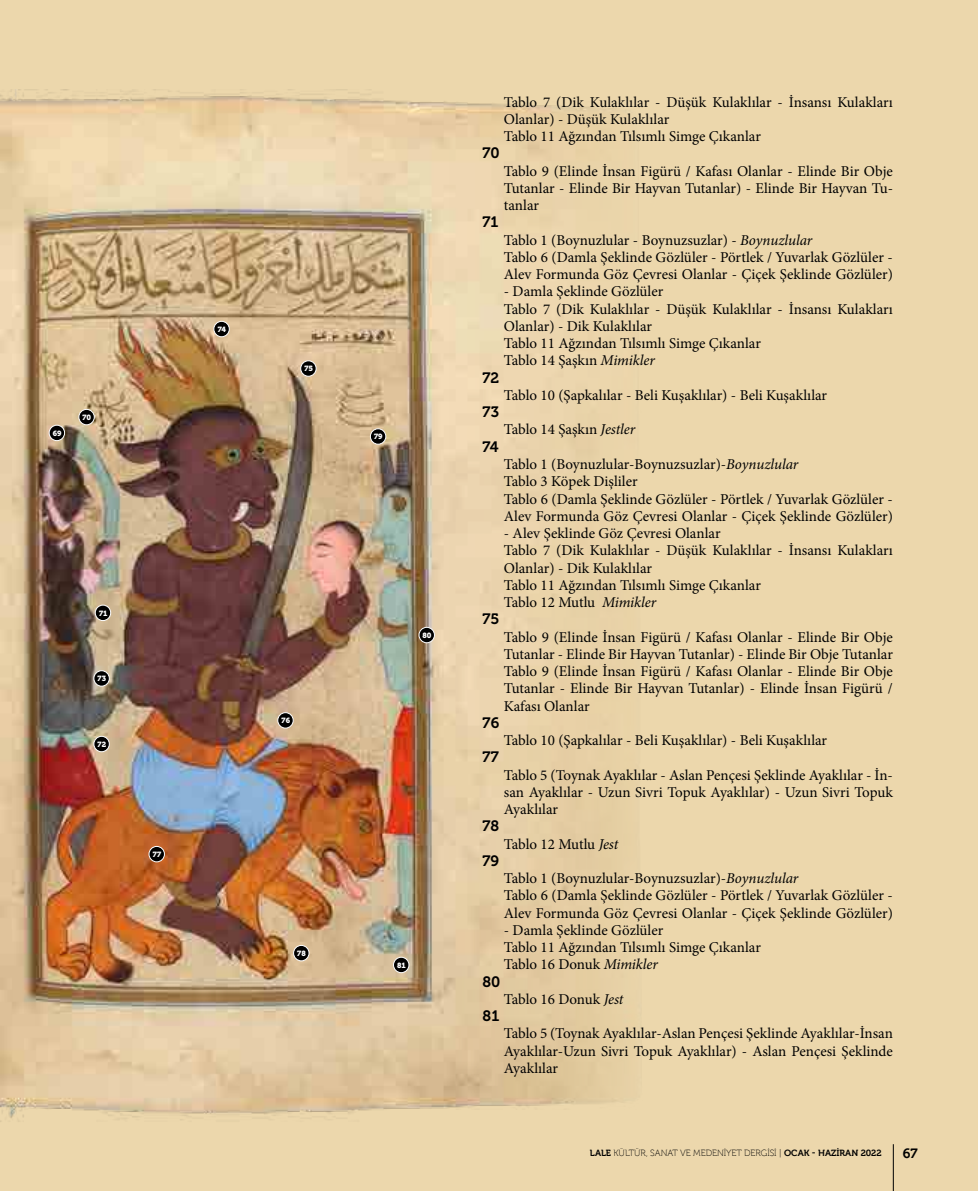
<style>
.page{position:relative;width:978px;height:1191px;background:#ecd7ac}
.page>*{position:absolute;margin:0;border:0;box-sizing:border-box;transform-origin:0 0}
.t1{font:15px/17.2px "Minion Pro";color:#000}
.t2{font:15px "Museo 700";letter-spacing:-.005em;color:#000}
.t3{font:13.5px "Museo 700 EP";color:#000}
.t4{font:9px "Museo 100 EP";color:#000}
.t5{font:7.5px "Museo 900";letter-spacing:-.005em;color:#fff}
.s1{font-style:italic}
.s2{font-family:"Museo 700 EP"}
</style>
<div class="page">
<hr style="left:893px;top:1144px;width:1px;height:47px;background:#000">
<img style="left:0;top:89px;width:626px;height:1033px">
<div style="left:393px;top:957px;width:16px;height:15px;background:#000;border-radius:50%"></div>
<div style="left:393px;top:957px;width:16px;height:16px;border:1px solid #fff;border-radius:50%"></div>
<div style="left:294px;top:945px;width:15px;height:16px;background:#000;border-radius:50%"></div>
<div style="left:293px;top:945px;width:16px;height:16px;border:1px solid #fff;border-radius:50%"></div>
<div style="left:149px;top:846px;width:15px;height:16px;background:#000;border-radius:50%"></div>
<div style="left:149px;top:846px;width:16px;height:16px;border:1px solid #fff;border-radius:50%"></div>
<div style="left:278px;top:712px;width:15px;height:16px;background:#000;border-radius:50%"></div>
<div style="left:278px;top:712px;width:15px;height:16px;border:1px solid #fff;border-radius:50%"></div>
<div style="left:301px;top:361px;width:15px;height:15px;background:#000;border-radius:50%"></div>
<div style="left:301px;top:360px;width:15px;height:16px;border:1px solid #fff;border-radius:50%"></div>
<div style="left:370px;top:429px;width:16px;height:15px;background:#000;border-radius:50%"></div>
<div style="left:370px;top:428px;width:16px;height:16px;border:1px solid #fff;border-radius:50%"></div>
<div style="left:419px;top:627px;width:15px;height:16px;background:#000;border-radius:50%"></div>
<div style="left:419px;top:627px;width:16px;height:16px;border:1px solid #fff;border-radius:50%"></div>
<div style="left:214px;top:321px;width:15px;height:16px;background:#000;border-radius:50%"></div>
<div style="left:214px;top:321px;width:15px;height:16px;border:1px solid #fff;border-radius:50%"></div>
<div style="left:79px;top:409px;width:15px;height:16px;background:#000;border-radius:50%"></div>
<div style="left:79px;top:409px;width:15px;height:16px;border:1px solid #fff;border-radius:50%"></div>
<div style="left:49px;top:425px;width:16px;height:15px;background:#000;border-radius:50%"></div>
<div style="left:49px;top:425px;width:16px;height:16px;border:1px solid #fff;border-radius:50%"></div>
<div style="left:95px;top:605px;width:16px;height:15px;background:#000;border-radius:50%"></div>
<div style="left:95px;top:605px;width:16px;height:16px;border:1px solid #fff;border-radius:50%"></div>
<div style="left:94px;top:670px;width:15px;height:16px;background:#000;border-radius:50%"></div>
<div style="left:94px;top:670px;width:16px;height:16px;border:1px solid #fff;border-radius:50%"></div>
<div style="left:94px;top:736px;width:15px;height:15px;background:#000;border-radius:50%"></div>
<div style="left:94px;top:736px;width:16px;height:16px;border:1px solid #fff;border-radius:50%"></div>
<p class="t5" style="left:53px;top:429px;width:10px">69</p>
<p class="t5" style="left:83px;top:413px;width:10px">70</p>
<p class="t5" style="left:218px;top:325px;width:10px">74</p>
<p class="t5" style="left:304px;top:364px;width:10px">75</p>
<p class="t5" style="left:99px;top:609px;width:10px">71</p>
<p class="t5" style="left:98px;top:674px;width:10px">73</p>
<p class="t5" style="left:98px;top:740px;width:10px">72</p>
<p class="t5" style="left:153px;top:850px;width:10px">77</p>
<p class="t5" style="left:281px;top:716px;width:10px">76</p>
<p class="t5" style="left:297px;top:949px;width:10px">78</p>
<p class="t5" style="left:374px;top:432px;width:10px">79</p>
<p class="t5" style="left:423px;top:631px;width:11px">80</p>
<p class="t5" style="left:397px;top:961px;width:10px">81</p>
<p class="t1" style="left:504px;top:93px;width:391px">Tablo 7 (Dik Kulaklılar - Düşük Kulaklılar - İnsansı Kulakları<br>Olanlar) - Düşük Kulaklılar<br>Tablo 11 Ağzından Tılsımlı Simge Çıkanlar</p>
<p class="t2" style="left:483px;top:145px;width:18px">70</p>
<p class="t1" style="left:504px;top:162px;width:391px;text-align:justify">Tablo 9 (Elinde İnsan Figürü / Kafası Olanlar - Elinde Bir Obje Tutanlar - Elinde Bir Hayvan Tutanlar) - Elinde Bir Hayvan Tu&shy;tanlar</p>
<p class="t2" style="left:483px;top:214px;width:18px">71</p>
<p class="t1" style="left:504px;top:231px;width:391px">Tablo 1 (Boynuzlular - Boynuzsuzlar) - <span class="s1">Boynuzlular<br></span>Tablo 6 (Damla Şeklinde Gözlüler - Pörtlek / Yuvarlak Gözlüler -<br>Alev Formunda Göz Çevresi Olanlar - Çiçek Şeklinde Gözlüler)</p>
<p class="t1" style="left:504px;top:283px;width:391px">- Damla Şeklinde Gözlüler<br>Tablo 7 (Dik Kulaklılar - Düşük Kulaklılar - İnsansı Kulakları Olanlar) - Dik Kulaklılar<br>Tablo 11 Ağzından Tılsımlı Simge Çıkanlar<br>Tablo 14 Şaşkın <span class="s1">Mimikler</span></p>
<p class="t2" style="left:483px;top:369px;width:18px">72</p>
<p class="t1" style="left:504px;top:386px;width:325px">Tablo 10 (Şapkalılar - Beli Kuşaklılar) - Beli Kuşaklılar</p>
<p class="t2" style="left:483px;top:404px;width:18px">73</p>
<p class="t1" style="left:504px;top:421px;width:133px">Tablo 14 Şaşkın <span class="s1">Jestler</span></p>
<p class="t2" style="left:483px;top:438px;width:18px">74</p>
<p class="t1" style="left:504px;top:455px;width:391px">Tablo 1 (Boynuzlular-Boynuzsuzlar)-<span class="s1">Boynuzlular<br></span>Tablo 3 Köpek Dişliler<br>Tablo 6 (Damla Şeklinde Gözlüler - Pörtlek / Yuvarlak Gözlüler - Alev Formunda Göz Çevresi Olanlar - Çiçek Şeklinde Gözlüler)</p>
<p class="t1" style="left:504px;top:524px;width:391px">- Alev Şeklinde Göz Çevresi Olanlar<br>Tablo 7 (Dik Kulaklılar - Düşük Kulaklılar - İnsansı Kulakları Olanlar) - Dik Kulaklılar<br>Tablo 11 Ağzından Tılsımlı Simge Çıkanlar<br>Tablo 12 Mutlu <span class="s1">Mimikler</span></p>
<p class="t2" style="left:483px;top:611px;width:18px">75</p>
<p class="t1" style="left:504px;top:628px;width:391px;text-align:justify">Tablo 9 (Elinde İnsan Figürü / Kafası Olanlar - Elinde Bir Obje Tutanlar - Elinde Bir Hayvan Tutanlar) - Elinde Bir Obje Tutanlar Tablo 9 (Elinde İnsan Figürü / Kafası Olanlar - Elinde Bir Obje Tutanlar - Elinde Bir Hayvan Tutanlar) - Elinde İnsan Figürü / Kafası Olanlar</p>
<p class="t2" style="left:483px;top:714px;width:18px">76</p>
<p class="t1" style="left:504px;top:731px;width:325px">Tablo 10 (Şapkalılar - Beli Kuşaklılar) - Beli Kuşaklılar</p>
<p class="t2" style="left:483px;top:749px;width:18px">77</p>
<p class="t1" style="left:504px;top:766px;width:391px;text-align:justify">Tablo 5 (Toynak Ayaklılar - Aslan Pençesi Şeklinde Ayaklılar - İn&shy;san Ayaklılar - Uzun Sivri Topuk Ayaklılar) - Uzun Sivri Topuk Ayaklılar</p>
<p class="t2" style="left:483px;top:818px;width:18px">78</p>
<p class="t1" style="left:504px;top:835px;width:116px">Tablo 12 Mutlu <span class="s1">Jest</span></p>
<p class="t2" style="left:483px;top:852px;width:18px">79</p>
<p class="t1" style="left:504px;top:869px;width:391px">Tablo 1 (Boynuzlular-Boynuzsuzlar)-<span class="s1">Boynuzlular<br></span>Tablo 6 (Damla Şeklinde Gözlüler - Pörtlek / Yuvarlak Gözlüler -<br>Alev Formunda Göz Çevresi Olanlar - Çiçek Şeklinde Gözlüler)</p>
<p class="t1" style="left:504px;top:921px;width:259px">- Damla Şeklinde Gözlüler<br>Tablo 11 Ağzından Tılsımlı Simge Çıkanlar<br>Tablo 16 Donuk <span class="s1">Mimikler</span></p>
<p class="t2" style="left:483px;top:973px;width:19px">80</p>
<p class="t1" style="left:504px;top:990px;width:121px">Tablo 16 Donuk <span class="s1">Jest</span></p>
<p class="t2" style="left:483px;top:1007px;width:18px">81</p>
<p class="t1" style="left:504px;top:1025px;width:391px;text-align:justify">Tablo 5 (Toynak Ayaklılar-Aslan Pençesi Şeklinde Ayaklılar-İnsan Ayaklılar-Uzun Sivri Topuk Ayaklılar) - Aslan Pençesi Şeklinde Ayaklılar</p>
<p class="t4" style="left:590px;top:1148px;width:293px"><span class="s2">LALE</span> KÜLTÜR, SANAT VE MEDENİYET DERGİSİ | <span class="s2">OCAK - HAZİRAN 2022</span></p>
<p class="t3" style="left:903px;top:1145px;width:16px">67</p>
</div>
